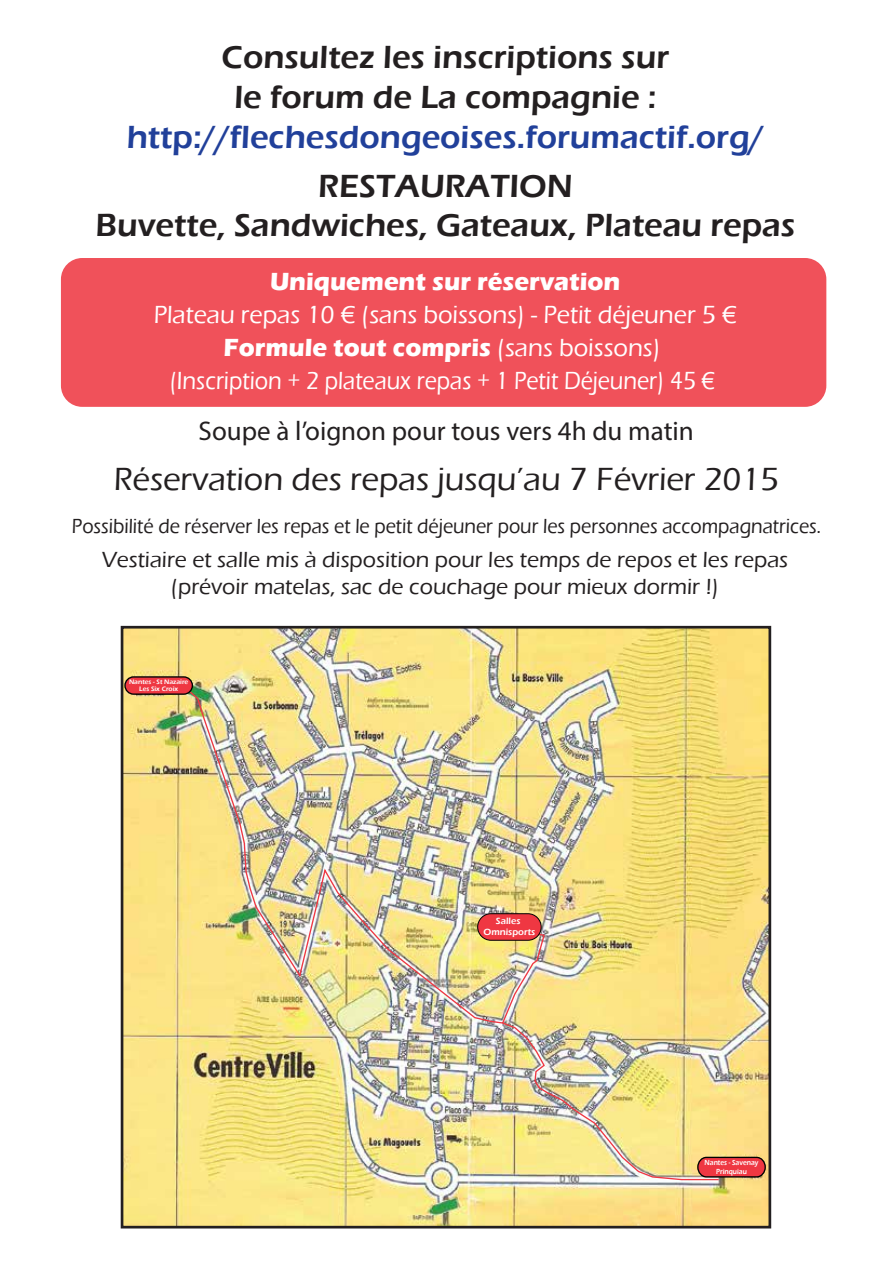
<style>
.page{position:relative;width:893px;height:1263px;background:#fff}
.page>*{position:absolute;margin:0;border:0;box-sizing:border-box;transform-origin:0 0}
.t1{font:600 33px/39.6px "Eras ITC";color:#231f20;text-align:center}
.t2{font:600 33px "Eras ITC";color:#21409a}
.t3{font:500 33px "Eras ITC";color:#231f20}
.t4{font:27px "Myriad Pro";color:#231f20}
.t5{font:500 25.5px/33px "Eras ITC";color:#fff;text-align:center}
.t6{font:700 25.5px "Eras ITC";color:#fff}
.t7{font:500 22.5px/27px "Eras ITC";color:#231f20;text-align:center}
.t8{font:500 21px "Eras ITC";color:#231f20;scale:.91 1}
.t9{font:600 9.45px/10.8px "Eras ITC";color:#fff;text-align:center}
.t10{font:600 7.65px/8.7px "Eras ITC";color:#fff;text-align:center;scale:.88 1}
.t11{font:600 6.75px/7.6px "Eras ITC";color:#fff;text-align:center}
.s1{font-weight:700}
</style>
<div class="page">
<div style="left:61px;top:258px;width:765px;height:149px;background:#f0515a;border-radius:21px"></div>
<img style="left:125px;top:630px;width:642px;height:594px">
<img style="left:188px;top:690px;width:358px;height:334px">
<div style="left:478px;top:914px;width:63px;height:26px;background:#ef3742;border-radius:13px"></div>
<div style="left:477px;top:913px;width:64px;height:27px;border:1px solid #010101;border-radius:13px"></div>
<div style="left:121px;top:626px;width:650px;height:602px;border:3px solid #231f20"></div>
<div style="left:125px;top:677px;width:67px;height:17px;background:#ef3742;border-radius:9px"></div>
<div style="left:124px;top:676px;width:69px;height:19px;border:1px solid #010101;border-radius:9px"></div>
<div style="left:698px;top:1157px;width:67px;height:20px;background:#ef3742;border-radius:9px"></div>
<div style="left:697px;top:1157px;width:69px;height:20px;border:1px solid #010101;border-radius:9px"></div>
<img style="left:501px;top:1021px;width:219px;height:160px">
<p class="t1" style="left:222px;top:38px;width:449px">Consultez les inscriptions sur le forum de La compagnie :</p>
<p class="t2" style="left:127px;top:118px;width:639px">http://flechesdongeoises.forumactif.org/</p>
<p class="t1" style="left:96px;top:166px;width:701px">RESTAURATION<br>Buvette, Sandwiches, Gateaux, Plateau repas</p>
<p class="t6" style="left:270px;top:267px;width:352px">Uniquement sur réservation</p>
<p class="t5" style="left:154px;top:299px;width:584px">Plateau repas 10 € (sans boissons) - Petit déjeuner 5 €<br><span class="s1">Formule tout compris</span> (sans boissons)<br>(Inscription + 2 plateaux repas + 1 Petit Déjeuner) 45 €</p>
<p class="t4" style="left:199px;top:414px;width:497px">Soupe à l’oignon pour tous vers 4h du matin</p>
<p class="t3" style="left:114px;top:461px;width:667px">Réservation des repas jusqu’au 7 Février 2015</p>
<p class="t8" style="left:72px;top:514px;width:825px">Possibilité de réserver les repas et le petit déjeuner pour les personnes accompagnatrices.</p>
<p class="t7" style="left:102px;top:546px;width:688px">Vestiaire et salle mis à disposition pour les temps de repos et les repas (prévoir matelas, sac de couchage pour mieux dormir !)</p>
<p class="t11" style="left:129px;top:678px;width:61px">Nantes - St Nazaire<br>Les Six Croix</p>
<p class="t9" style="left:483px;top:916px;width:53px">Salles<br>Omnisports</p>
<p class="t10" style="left:705px;top:1158px;width:63px">Nantes - Savenay<br>Prinquiau</p>
</div>
